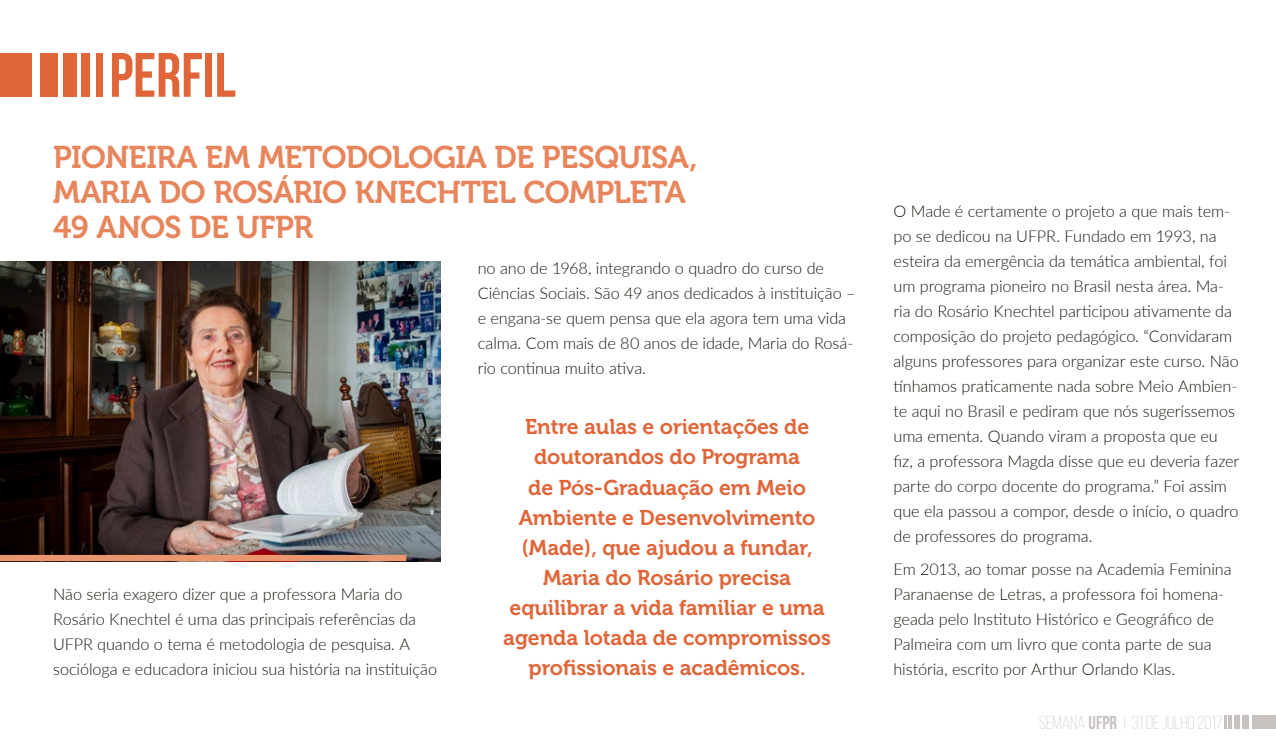
<style>
.page{position:relative;width:1276px;height:745px;background:#fff}
.page>*{position:absolute;margin:0;border:0;box-sizing:border-box;transform-origin:0 0}
.t1{font:700 62.5px "Bebas Neue";color:#e06539}
.t2{font:31.25px/35px "Museo 700";letter-spacing:-.02em;color:#e7865c}
.t3{font:21.25px/30px "Museo 700";letter-spacing:-.005em;color:#e06539;text-align:center}
.t4{font:300 18.75px "Bebas Neue";color:#c7c1bf}
.t5{font:300 16.25px/25px "Lato";letter-spacing:-.005em;color:#1d160f}
.s1{font-weight:700}
</style>
<div class="page">
<svg style="left:1224px;top:715px;width:2px;height:13px"></svg>
<hr style="left:1228px;top:715px;width:4px;height:13px;background:#c7c1bf">
<div style="left:1234px;top:715px;width:5px;height:13px;background:#c7c1bf"></div>
<div style="left:1242px;top:715px;width:6px;height:13px;background:#c7c1bf"></div>
<div style="left:1251px;top:715px;width:25px;height:13px;background:#c7c1bf"></div>
<div style="left:96px;top:53px;width:7px;height:44px;background:#e06539"></div>
<div style="left:81px;top:53px;width:9px;height:44px;background:#e06539"></div>
<div style="left:63px;top:53px;width:13px;height:44px;background:#e06539"></div>
<div style="left:40px;top:53px;width:18px;height:44px;background:#e06539"></div>
<div style="left:0;top:53px;width:31px;height:44px;background:#e06539"></div>
<img style="left:0;top:261px;width:441px;height:300px">
<div style="left:0;top:554px;width:406px;height:7px;background:#ea9770"></div>
<h1 class="t1" style="left:109px;top:41px;width:128px">perfil</h1>
<h2 class="t2" style="left:53px;top:140px;width:646px">PIONEIRA EM METODOLOGIA DE PESQUISA,<br>MARIA DO ROSÁRIO KNECHTEL COMPLETA<br>49 ANOS DE UFPR</h2>
<p class="t5" style="left:478px;top:255px;width:379px">no ano de 1968, integrando o quadro do curso de Ciências Sociais. São 49 anos dedicados à instituição – e engana-se quem pensa que ela agora tem uma vida calma. Com mais de 80 anos de idade, Maria do Rosá&shy;rio continua muito ativa.</p>
<p class="t5" style="left:53px;top:580px;width:385px">Não seria exagero dizer que a professora Maria do Rosário Knechtel é uma das principais referências da UFPR quando o tema é metodologia de pesquisa. A socióloga e educadora iniciou sua história na instituição</p>
<p class="t3" style="left:503px;top:412px;width:329px">Entre aulas e orientações de doutorandos do Programa<br>de Pós-Graduação em Meio<br>Ambiente e Desenvolvimento (Made), que ajudou a fundar,<br>Maria do Rosário precisa equilibrar a vida familiar e uma agenda lotada de compromissos profissionais e acadêmicos.</p>
<p class="t5" style="left:893px;top:198px;width:347px">O Made é certamente o projeto a que mais tem&shy;po se dedicou na UFPR. Fundado em 1993, na esteira da emergência da temática ambiental, foi um programa pioneiro no Brasil nesta área. Ma&shy;ria do Rosário Knechtel participou ativamente da composição do projeto pedagógico. “Convidaram alguns professores para organizar este curso. Não tínhamos praticamente nada sobre Meio Ambien&shy;te aqui no Brasil e pediram que nós sugeríssemos uma ementa. Quando viram a proposta que eu fiz, a professora Magda disse que eu deveria fazer parte do corpo docente do programa.” Foi assim que ela passou a compor, desde o início, o quadro de professores do programa.</p>
<p class="t5" style="left:893px;top:555px;width:339px">Em 2013, ao tomar posse na Academia Feminina Paranaense de Letras, a professora foi homena&shy;geada pelo Instituto Histórico e Geográfico de Palmeira com um livro que conta parte de sua história, escrito por Arthur Orlando Klas.</p>
<p class="t4" style="left:1039px;top:712px;width:185px">SEMANA <span class="s1">UFPR</span> | 31 DE JULHO 2017</p>
</div>
